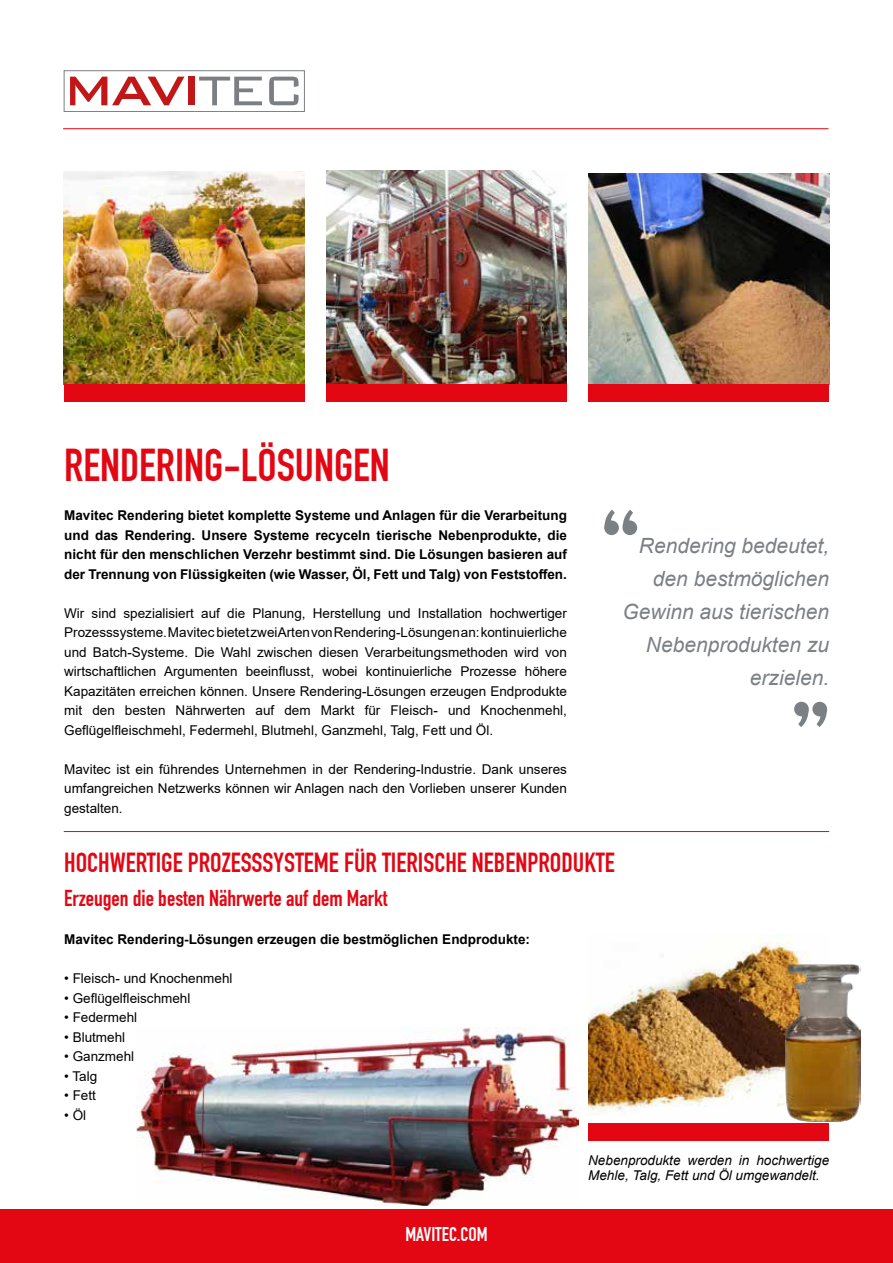
<style>
.page{position:relative;width:893px;height:1263px;background:#fff}
.page>*{position:absolute;margin:0;border:0;box-sizing:border-box;transform-origin:0 0}
.t1{font:45px "DIN Engschrift";color:#e30613}
.t2{font:27px "DIN Engschrift";color:#e30613}
.t3{font:22.5px "DIN Engschrift";color:#e30613}
.t4{font:italic 21px/33px "Arial";color:#7b8085;text-align:right}
.t5{font:19.5px "DIN Engschrift";color:#fff}
.t6{font:13.5px/19.5px "Arial";color:#000;text-align:justify}
.t7{font:700 13.5px/19.5px "Arial";color:#000;text-align:justify}
.t8{font:italic 13.5px/15px "Arial";color:#000}
</style>
<div class="page">
<img style="left:589px;top:174px;width:240px;height:210px">
<hr style="left:63px;top:128px;width:765px;height:1px;background:#e30613">
<div style="left:0;top:1210px;width:893px;height:53px;background:#e30613"></div>
<img style="left:326px;top:170px;width:241px;height:214px">
<img style="left:64px;top:172px;width:241px;height:212px">
<img style="left:136px;top:1027px;width:443px;height:178px">
<img style="left:588px;top:934px;width:241px;height:188px">
<hr style="left:64px;top:831px;width:765px;height:1px;background:#e30613">
<svg style="left:64px;top:70px;width:241px;height:42px"></svg>
<svg style="left:604px;top:510px;width:33px;height:25px"></svg>
<svg style="left:794px;top:702px;width:33px;height:25px"></svg>
<div style="left:64px;top:384px;width:241px;height:17px;background:#e30613"></div>
<div style="left:326px;top:384px;width:241px;height:17px;background:#e30613"></div>
<div style="left:589px;top:384px;width:240px;height:17px;background:#e30613"></div>
<div style="left:588px;top:1123px;width:241px;height:17px;background:#e30613"></div>
<img style="left:786px;top:964px;width:74px;height:157px">
<h1 class="t1" style="left:64px;top:443px;width:327px">RENDERING-LÖSUNGEN</h1>
<p class="t7" style="left:64px;top:506px;width:504px">Mavitec Rendering bietet komplette Systeme und Anlagen für die Verarbeitung und das Rendering. Unsere Systeme recyceln tierische Nebenprodukte, die nicht für den menschlichen Verzehr bestimmt sind. Die Lösungen basieren auf der Trennung von Flüssigkeiten (wie Wasser, Öl, Fett und Talg) von Feststoffen.</p>
<p class="t6" style="left:64px;top:605px;width:504px">Wir sind spezialisiert auf die Planung, Herstellung und Installation hochwertiger Prozesssysteme. Mavitec bietet zwei Arten von Rendering-Lösungen an: kontinuierliche und Batch-Systeme. Die Wahl zwischen diesen Verarbeitungsmethoden wird von wirtschaftlichen Argumenten beeinflusst, wobei kontinuierliche Prozesse höhere Kapazitäten erreichen können. Unsere Rendering-Lösungen erzeugen Endprodukte mit den besten Nährwerten auf dem Markt für Fleisch- und Knochenmehl, Geflügelfleischmehl, Federmehl, Blutmehl, Ganzmehl, Talg, Fett und Öl.</p>
<p class="t6" style="left:64px;top:759px;width:504px">Mavitec ist ein führendes Unternehmen in der Rendering-Industrie. Dank unseres umfangreichen Netzwerks können wir Anlagen nach den Vorlieben unserer Kunden gestalten.</p>
<h2 class="t2" style="left:64px;top:849px;width:552px">HOCHWERTIGE PROZESSSYSTEME FÜR TIERISCHE NEBENPRODUKTE</h2>
<h3 class="t3" style="left:64px;top:887px;width:325px">Erzeugen die besten Nährwerte auf dem Markt</h3>
<p class="t7" style="left:64px;top:930px;width:467px">Mavitec Rendering-Lösungen erzeugen die bestmöglichen Endprodukte:</p>
<p class="t6" style="left:64px;top:969px;width:170px">• Fleisch- und Knochenmehl</p>
<p class="t6" style="left:64px;top:988px;width:128px">• Geflügelfleischmehl</p>
<p class="t6" style="left:64px;top:1008px;width:74px">• Federmehl</p>
<p class="t6" style="left:64px;top:1028px;width:62px">• Blutmehl</p>
<p class="t6" style="left:64px;top:1048px;width:71px">• Ganzmehl</p>
<p class="t6" style="left:64px;top:1066px;width:34px">• Talg</p>
<p class="t6" style="left:64px;top:1086px;width:33px">• Fett</p>
<p class="t6" style="left:64px;top:1106px;width:23px">• Öl</p>
<h3 class="t4" style="left:623px;top:531px;width:208px">Rendering bedeutet, den bestmöglichen<br>Gewinn aus tierischen<br>Nebenprodukten zu erzielen.</h3>
<h3 class="t5" style="left:405px;top:1224px;width:84px">MAVITEC.COM</h3>
<p class="t8" style="left:588px;top:1154px;width:242px">Nebenprodukte werden in hochwertige<br>Mehle, Talg, Fett und Öl umgewandelt.</p>
</div>
